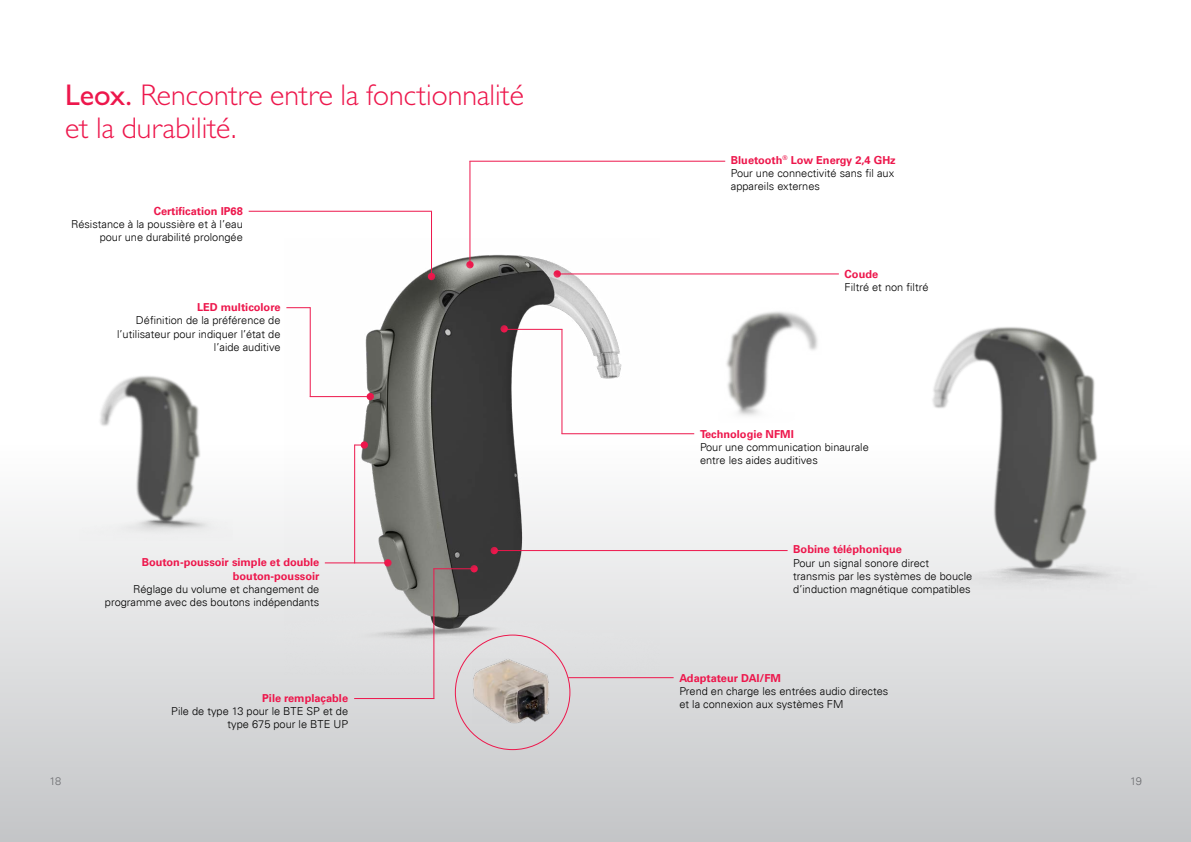
<style>
.page{position:relative;width:1191px;height:842px;background:#fff}
.page>*{position:absolute;margin:0;border:0;box-sizing:border-box;transform-origin:0 0}
.t1{font:300 30px/33px "Gill Sans MT Pro";color:#ed174c}
.t2{font:300 11px/13.2px "Univers Com 45";color:#000}
.t3{font:700 11px/13.2px "Univers Com 65";color:#ed174c;text-align:right}
.t4{font:300 11px "Univers Com 45";color:#6d6e71}
.s1{font-weight:500}
</style>
<div class="page">
<div style="left:0;top:421px;width:1191px;height:421px;background:linear-gradient(to bottom,#fff,#c3c5c7)"></div>
<img style="left:284px;top:238px;width:375px;height:436px">
<img style="left:719px;top:311px;width:104px;height:111px">
<img style="left:79px;top:375px;width:153px;height:166px">
<img style="left:891px;top:327px;width:265px;height:299px">
<svg style="left:466px;top:261px;width:7px;height:7px"></svg>
<svg style="left:553px;top:270px;width:8px;height:8px"></svg>
<hr style="left:469px;top:161px;width:1px;height:101px;background:#ed174c">
<hr style="left:469px;top:161px;width:256px;height:1px;background:#ed174c">
<svg style="left:490px;top:547px;width:8px;height:7px"></svg>
<svg style="left:470px;top:565px;width:8px;height:7px"></svg>
<svg style="left:500px;top:325px;width:8px;height:7px"></svg>
<hr style="left:494px;top:550px;width:293px;height:1px;background:#ed174c">
<hr style="left:561px;top:433px;width:133px;height:1px;background:#ed174c">
<hr style="left:557px;top:273px;width:282px;height:1px;background:#ed174c">
<hr style="left:561px;top:329px;width:1px;height:105px;background:#ed174c">
<hr style="left:506px;top:329px;width:56px;height:1px;background:#ed174c">
<div style="left:428px;top:273px;width:7px;height:7px;background:#ed174c;border-radius:50%"></div>
<div style="left:367px;top:393px;width:7px;height:7px;background:#ed174c;border-radius:50%"></div>
<div style="left:361px;top:441px;width:7px;height:8px;background:#ed174c;border-radius:50%"></div>
<div style="left:384px;top:559px;width:7px;height:7px;background:#ed174c;border-radius:50%"></div>
<hr style="left:431px;top:211px;width:1px;height:63px;background:#ed174c">
<hr style="left:249px;top:211px;width:183px;height:1px;background:#ed174c">
<svg style="left:286px;top:307px;width:24px;height:1px"></svg>
<hr style="left:310px;top:307px;width:1px;height:90px;background:#ed174c">
<hr style="left:325px;top:562px;width:61px;height:1px;background:#ed174c">
<hr style="left:354px;top:698px;width:80px;height:1px;background:#ed174c">
<hr style="left:433px;top:568px;width:41px;height:1px;background:#ed174c">
<hr style="left:354px;top:444px;width:1px;height:119px;background:#ed174c">
<hr style="left:433px;top:568px;width:1px;height:130px;background:#ed174c">
<hr style="left:568px;top:677px;width:105px;height:1px;background:#ed174c">
<img style="left:472px;top:659px;width:77px;height:64px">
<hr style="left:310px;top:396px;width:60px;height:1px;background:#ed174c">
<h1 class="t1" style="left:65px;top:78px;width:460px"><span class="s1">Leox.</span> Rencontre entre la fonctionnalité et la durabilité.</h1>
<p class="t3" style="left:154px;top:204px;width:91px">Certification IP68</p>
<p class="t2" style="left:71px;top:217px;width:173px;text-align:right">Résistance à la poussière et à l’eau pour une durabilité prolongée</p>
<p class="t3" style="left:197px;top:301px;width:85px">LED multicolore</p>
<p class="t2" style="left:117px;top:314px;width:165px;text-align:right">Définition de la préférence de l’utilisateur pour indiquer l’état de l’aide auditive</p>
<p class="t3" style="left:142px;top:556px;width:179px">Bouton-poussoir simple et double bouton-poussoir</p>
<p class="t2" style="left:105px;top:582px;width:216px;text-align:right">Réglage du volume et changement de programme avec des boutons indépendants</p>
<p class="t3" style="left:262px;top:692px;width:87px">Pile remplaçable</p>
<p class="t2" style="left:171px;top:705px;width:178px;text-align:right">Pile de type 13 pour le BTE SP et de type 675 pour le BTE UP</p>
<p class="t3" style="left:731px;top:153px;width:166px">Bluetooth<sup>®</sup> Low Energy 2,4 GHz</p>
<p class="t2" style="left:731px;top:167px;width:165px">Pour une connectivité sans fil aux appareils externes</p>
<p class="t3" style="left:844px;top:267px;width:35px">Coude</p>
<p class="t2" style="left:844px;top:280px;width:85px">Filtré et non filtré</p>
<p class="t3" style="left:700px;top:427px;width:95px">Technologie NFMI</p>
<p class="t2" style="left:700px;top:440px;width:170px">Pour une communication binaurale entre les aides auditives</p>
<p class="t3" style="left:793px;top:543px;width:110px">Bobine téléphonique</p>
<p class="t2" style="left:793px;top:556px;width:180px">Pour un signal sonore direct transmis par les systèmes de boucle d’induction magnétique compatibles</p>
<p class="t3" style="left:679px;top:671px;width:103px">Adaptateur DAI/FM</p>
<p class="t2" style="left:679px;top:684px;width:210px">Prend en charge les entrées audio directes et la connexion aux systèmes FM</p>
<p class="t4" style="left:50px;top:775px;width:13px">18</p>
<p class="t4" style="left:1130px;top:775px;width:13px">19</p>
</div>
